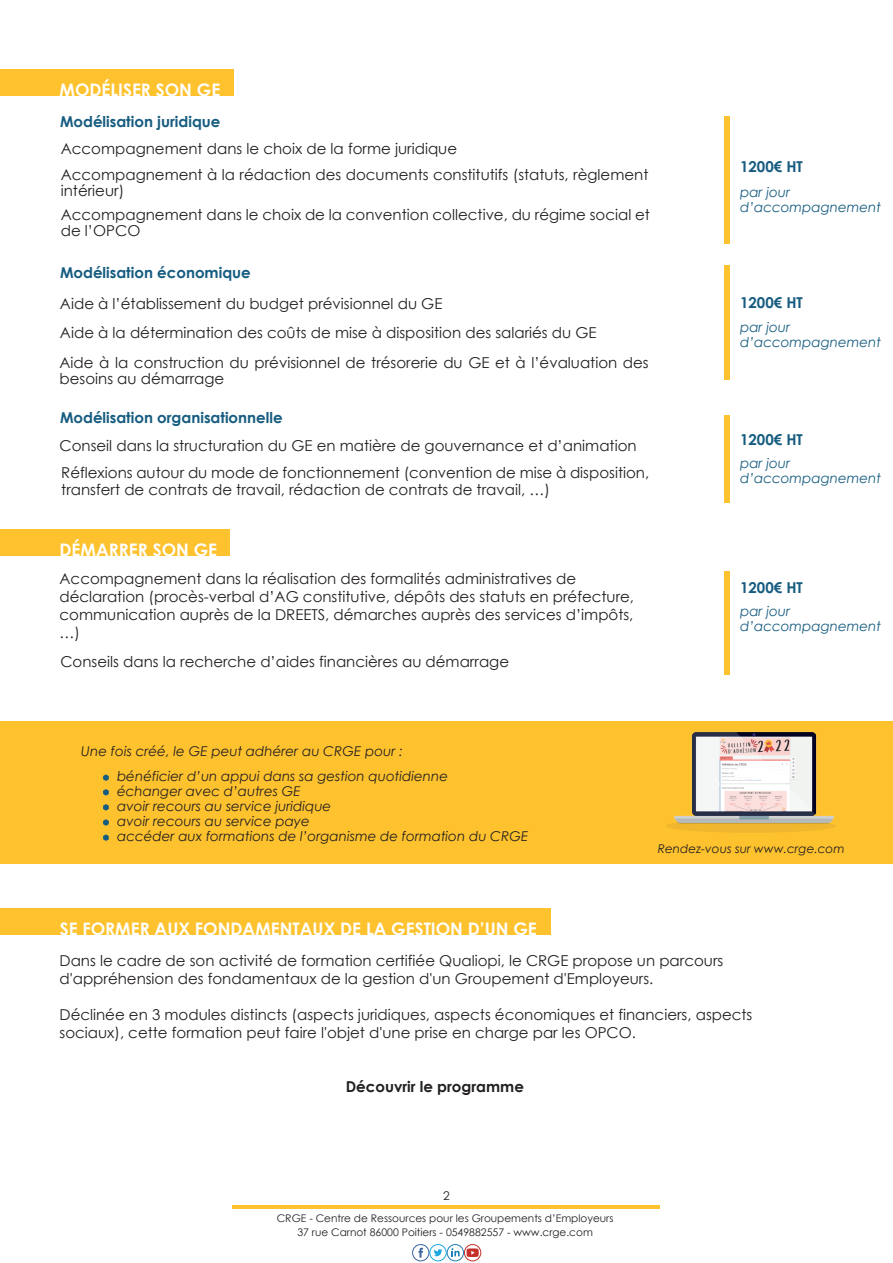
<style>
.page{position:relative;width:893px;height:1263px;background:#fff}
.page>*{position:absolute;margin:0;border:0;box-sizing:border-box;transform-origin:0 0}
.t1{font:700 17.25px "Century Gothic";color:#fff}
.t2{font:15px/18px "Century Gothic";color:#231f20}
.t3{font:700 15px "Century Gothic";color:#165c80}
.t4{font:700 15px "Century Gothic";color:#231f20}
.t5{font:italic 13.5px/15px "Century Gothic";color:#231f20}
.t6{font:italic 13.5px/15px "Century Gothic";color:#165c80}
.t7{font:italic 12px "Century Gothic";color:#231f20}
.t8{font:12px "Century Gothic";color:#231f20}
.t9{font:10.5px/13.5px "Century Gothic";color:#231f20;text-align:center}
</style>
<div class="page">
<hr style="left:233px;top:1205px;width:427px;height:3px;background:#fec22f">
<div style="left:0;top:908px;width:550px;height:27px;background:#fec22f"></div>
<div style="left:429px;top:1244px;width:18px;height:17px;border:1px solid #1ca9e1;border-radius:50%"></div>
<svg style="left:434px;top:1249px;width:8px;height:7px"></svg>
<div style="left:412px;top:1244px;width:17px;height:17px;border:1px solid #3c639f;border-radius:50%"></div>
<svg style="left:418px;top:1248px;width:5px;height:10px"></svg>
<div style="left:464px;top:1244px;width:17px;height:17px;border:1px solid #c53028;border-radius:8px"></div>
<svg style="left:467px;top:1248px;width:12px;height:9px"></svg>
<div style="left:447px;top:1244px;width:17px;height:17px;border:1px solid #1d7fba;border-radius:50%"></div>
<svg style="left:451px;top:1248px;width:9px;height:8px"></svg>
<div style="left:0;top:721px;width:893px;height:143px;background:#fec22f"></div>
<div style="left:724px;top:117px;width:6px;height:127px;background:#fec22f"></div>
<div style="left:724px;top:265px;width:6px;height:115px;background:#fec22f"></div>
<div style="left:724px;top:415px;width:6px;height:88px;background:#fec22f"></div>
<svg style="left:103px;top:774px;width:6px;height:7px"></svg>
<svg style="left:103px;top:789px;width:6px;height:7px"></svg>
<svg style="left:103px;top:804px;width:6px;height:7px"></svg>
<svg style="left:103px;top:819px;width:6px;height:7px"></svg>
<svg style="left:103px;top:834px;width:6px;height:7px"></svg>
<div style="left:0;top:69px;width:234px;height:27px;background:#fec22f"></div>
<div style="left:0;top:529px;width:230px;height:27px;background:#fec22f"></div>
<div style="left:724px;top:571px;width:6px;height:104px;background:#fec22f"></div>
<img style="left:666px;top:732px;width:170px;height:101px">
<p class="t1" style="left:60px;top:77px;width:162px">MODÉLISER SON GE</p>
<p class="t3" style="left:60px;top:110px;width:162px">Modélisation juridique</p>
<p class="t2" style="left:61px;top:140px;width:398px">Accompagnement dans le choix de la forme juridique</p>
<p class="t2" style="left:61px;top:166px;width:589px;line-height:16.5px">Accompagnement à la rédaction des documents constitutifs (statuts, règlement intérieur)</p>
<p class="t2" style="left:61px;top:206px;width:591px;line-height:16.5px">Accompagnement dans le choix de la convention collective, du régime social et de l’OPCO</p>
<p class="t3" style="left:60px;top:261px;width:192px">Modélisation économique</p>
<p class="t2" style="left:60px;top:289px;width:591px;line-height:29.1px">Aide à l’établissement du budget prévisionnel du GE<br>Aide à la détermination des coûts de mise à disposition des salariés du GE<br>Aide à la construction du prévisionnel de trésorerie du GE et à l’évaluation des</p>
<p class="t2" style="left:60px;top:369px;width:166px">besoins au démarrage</p>
<p class="t3" style="left:60px;top:406px;width:224px">Modélisation organisationnelle</p>
<p class="t2" style="left:60px;top:431px;width:591px;line-height:27.6px">Conseil dans la structuration du GE en matière de gouvernance et d’animation<br>Réflexions autour du mode de fonctionnement (convention de mise à disposition,</p>
<p class="t2" style="left:61px;top:480px;width:490px">transfert de contrats de travail, rédaction de contrats de travail, …)</p>
<p class="t1" style="left:60px;top:537px;width:159px">DÉMARRER SON GE</p>
<p class="t2" style="left:60px;top:569px;width:576px">Accompagnement dans la réalisation des formalités administratives de déclaration (procès-verbal d’AG constitutive, dépôts des statuts en préfecture, communication auprès de la DREETS, démarches auprès des services d’impôts, …)</p>
<p class="t2" style="left:60px;top:652px;width:450px">Conseils dans la recherche d’aides financières au démarrage</p>
<p class="t3" style="left:740px;top:155px;width:64px">1200€ HT</p>
<p class="t6" style="left:740px;top:184px;width:142px">par jour d’accompagnement</p>
<p class="t3" style="left:740px;top:291px;width:64px">1200€ HT</p>
<p class="t6" style="left:740px;top:319px;width:142px">par jour d’accompagnement</p>
<p class="t3" style="left:740px;top:428px;width:64px">1200€ HT</p>
<p class="t6" style="left:740px;top:456px;width:142px">par jour d’accompagnement</p>
<p class="t3" style="left:740px;top:576px;width:64px">1200€ HT</p>
<p class="t6" style="left:740px;top:604px;width:142px">par jour d’accompagnement</p>
<p class="t5" style="left:117px;top:738px;width:332px;line-height:24.9px;text-indent:-36px">Une fois créé, le GE peut adhérer au CRGE pour : bénéficier d’un appui dans sa gestion quotidienne</p>
<p class="t5" style="left:117px;top:783px;width:413px">échanger avec d’autres GE<br>avoir recours au service juridique<br>avoir recours au service paye<br>accéder aux formations de l’organisme de formation du CRGE</p>
<p class="t1" style="left:60px;top:915px;width:479px">SE FORMER AUX FONDAMENTAUX DE LA GESTION D’UN GE</p>
<p class="t7" style="left:658px;top:840px;width:188px">Rendez-vous sur www.crge.com</p>
<p class="t2" style="left:60px;top:952px;width:665px">Dans le cadre de son activité de formation certifiée Qualiopi, le CRGE propose un parcours d'appréhension des fondamentaux de la gestion d'un Groupement d'Employeurs.</p>
<p class="t2" style="left:60px;top:1006px;width:694px">Déclinée en 3 modules distincts (aspects juridiques, aspects économiques et financiers, aspects sociaux), cette formation peut faire l'objet d'une prise en charge par les OPCO.</p>
<p class="t4" style="left:346px;top:1075px;width:180px">Découvrir le programme</p>
<p class="t8" style="left:443px;top:1187px;width:8px">2</p>
<p class="t9" style="left:277px;top:1211px;width:338px">CRGE - Centre de Ressources pour les Groupements d’Employeurs<br>37 rue Carnot 86000 Poitiers - 0549882557 - www.crge.com</p>
</div>
